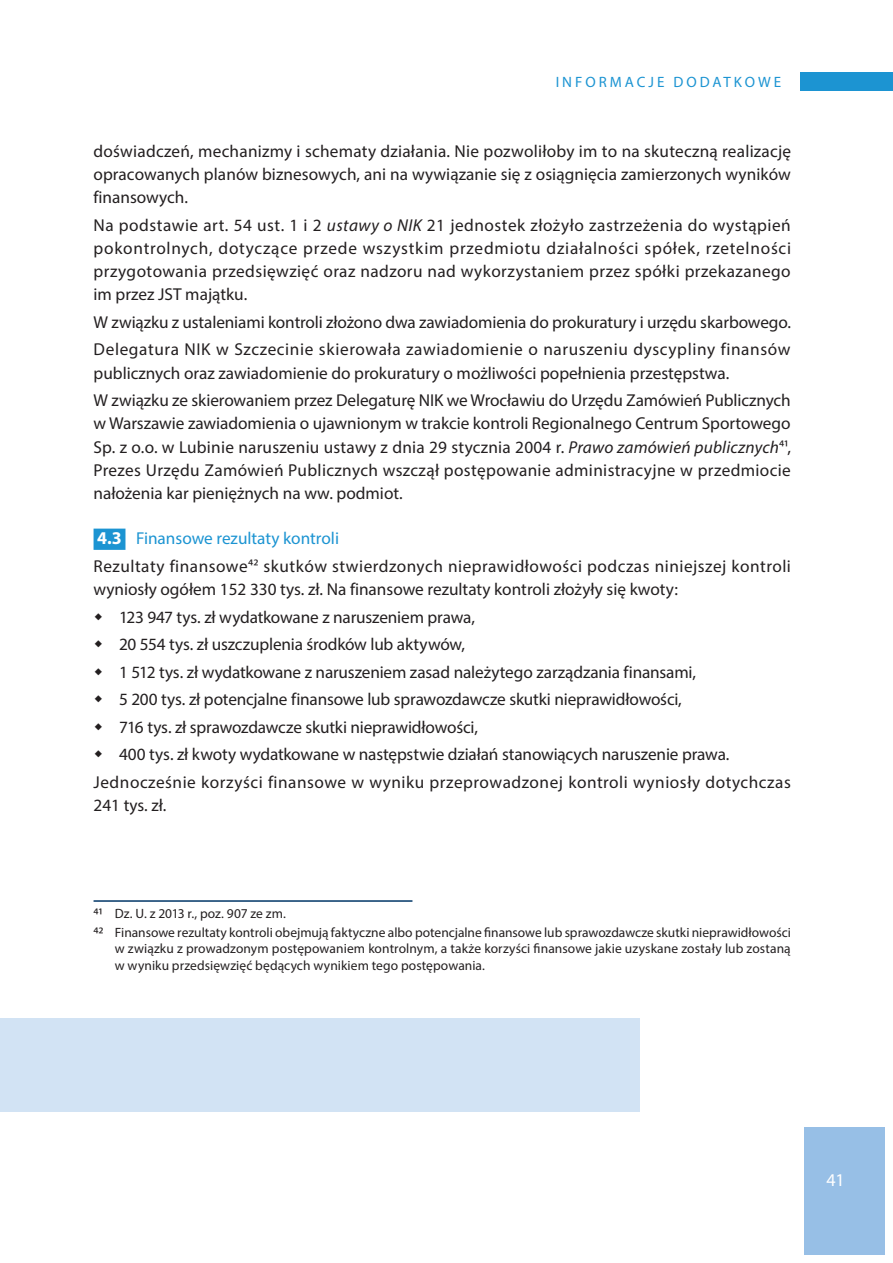
<style>
.page{position:relative;width:893px;height:1263px;background:#fff}
.page>*{position:absolute;margin:0;border:0;box-sizing:border-box;transform-origin:0 0}
.t1{font:18px "Myriad Pro";color:#fff}
.t2{font:17.25px/23.2px "Myriad Pro";color:#231f20;text-align:justify}
.t3{font:17.25px/27.5px "Myriad Pro";letter-spacing:.03em;color:#231f20}
.t4{font:17.25px/27.5px "Myriad Pro";letter-spacing:.02em;color:#231f20}
.t5{font:15px "Myriad Pro";letter-spacing:.2em;color:#1c94d2}
.t6{font:13.5px/19.2px "Myriad Pro";letter-spacing:.005em;color:#231f20}
.s1{font-style:italic}
.s2{font-size:15px}
.s3{font-weight:700;font-size:18px;color:#fff}
.s4{color:#1c94d2}
</style>
<div class="page">
<div style="left:804px;top:1127px;width:80px;height:127px;background:#97bfe6"></div>
<div style="left:800px;top:72px;width:93px;height:19px;background:#1c94d2"></div>
<div style="left:94px;top:529px;width:31px;height:21px;background:#1c94d2"></div>
<hr style="left:94px;top:900px;width:318px;height:2px;background:#003667">
<div style="left:0;top:1018px;width:639px;height:94px;background:#d2e3f4"></div>
<p class="t5" style="left:556px;top:73px;width:227px">INFORMACJE DODATKOWE</p>
<p class="t2" style="left:94px;top:139px;width:699px">doświadczeń, mechanizmy i schematy działania. Nie pozwoliłoby im to na skuteczną realizację opracowanych planów biznesowych, ani na wywiązanie się z osiągnięcia zamierzonych wyników finansowych.</p>
<p class="t2" style="left:94px;top:213px;width:699px">Na podstawie art. 54 ust. 1 i 2 <span class="s1">ustawy o NIK</span> 21 jednostek złożyło zastrzeżenia do wystąpień pokontrolnych, dotyczące przede wszystkim przedmiotu działalności spółek, rzetelności przygotowania przedsięwzięć oraz nadzoru nad wykorzystaniem przez spółki przekazanego im przez JST majątku.</p>
<p class="t4" style="left:94px;top:308px;width:699px">W związku z ustaleniami kontroli złożono dwa zawiadomienia do prokuratury i urzędu skarbowego.<br>Delegatura NIK w Szczecinie skierowała zawiadomienie o naruszeniu dyscypliny finansów</p>
<p class="t2" style="left:94px;top:359px;width:699px;line-height:27.5px">publicznych oraz zawiadomienie do prokuratury o możliwości popełnienia przestępstwa.<br>W związku ze skierowaniem przez Delegaturę NIK we Wrocławiu do Urzędu Zamówień Publicznych</p>
<p class="t2" style="left:94px;top:412px;width:699px">w Warszawie zawiadomienia o ujawnionym w trakcie kontroli Regionalnego Centrum Sportowego Sp. z o.o. w Lubinie naruszeniu ustawy z dnia 29 stycznia 2004 r. <span class="s1">Prawo zamówień publicznych</span><span class="s2">41</span>, Prezes Urzędu Zamówień Publicznych wszczął postępowanie administracyjne w przedmiocie nałożenia kar pieniężnych na ww. podmiot.</p>
<p class="t3" style="left:94px;top:525px;width:699px"><span class="s3">4.3</span> <span class="s4">Finansowe rezultaty kontroli<br></span>Rezultaty finansowe<span class="s2">42</span> skutków stwierdzonych nieprawidłowości podczas niniejszej kontroli</p>
<p class="t2" style="left:94px;top:577px;width:586px">wyniosły ogółem 152 330 tys. zł. Na finansowe rezultaty kontroli złożyły się kwoty:</p>
<p class="t2" style="left:119px;top:605px;width:357px">123 947 tys. zł wydatkowane z naruszeniem prawa,</p>
<p class="t2" style="left:119px;top:632px;width:347px">20 554 tys. zł uszczuplenia środków lub aktywów,</p>
<p class="t2" style="left:119px;top:660px;width:578px">1 512 tys. zł wydatkowane z naruszeniem zasad należytego zarządzania finansami,</p>
<p class="t2" style="left:119px;top:687px;width:564px">5 200 tys. zł potencjalne finansowe lub sprawozdawcze skutki nieprawidłowości,</p>
<p class="t2" style="left:119px;top:715px;width:360px">716 tys. zł sprawozdawcze skutki nieprawidłowości,</p>
<p class="t2" style="left:119px;top:742px;width:612px">400 tys. zł kwoty wydatkowane w następstwie działań stanowiących naruszenie prawa.</p>
<p class="t3" style="left:94px;top:768px;width:699px">Jednocześnie korzyści finansowe w wyniku przeprowadzonej kontroli wyniosły dotychczas</p>
<p class="t2" style="left:94px;top:793px;width:74px">241 tys. zł.</p>
<p class="t6" style="left:94px;top:904px;width:699px"><span class="s2">41</span> Dz. U. z 2013 r., poz. 907 ze zm.<br><span class="s2">42</span> Finansowe rezultaty kontroli obejmują faktyczne albo potencjalne finansowe lub sprawozdawcze skutki nieprawidłowości</p>
<p class="t6" style="left:115px;top:940px;width:677px;line-height:16.2px">w związku z prowadzonym postępowaniem kontrolnym, a także korzyści finansowe jakie uzyskane zostały lub zostaną w wyniku przedsięwzięć będących wynikiem tego postępowania.</p>
<p class="t1" style="left:826px;top:1168px;width:20px">41</p>
</div>
